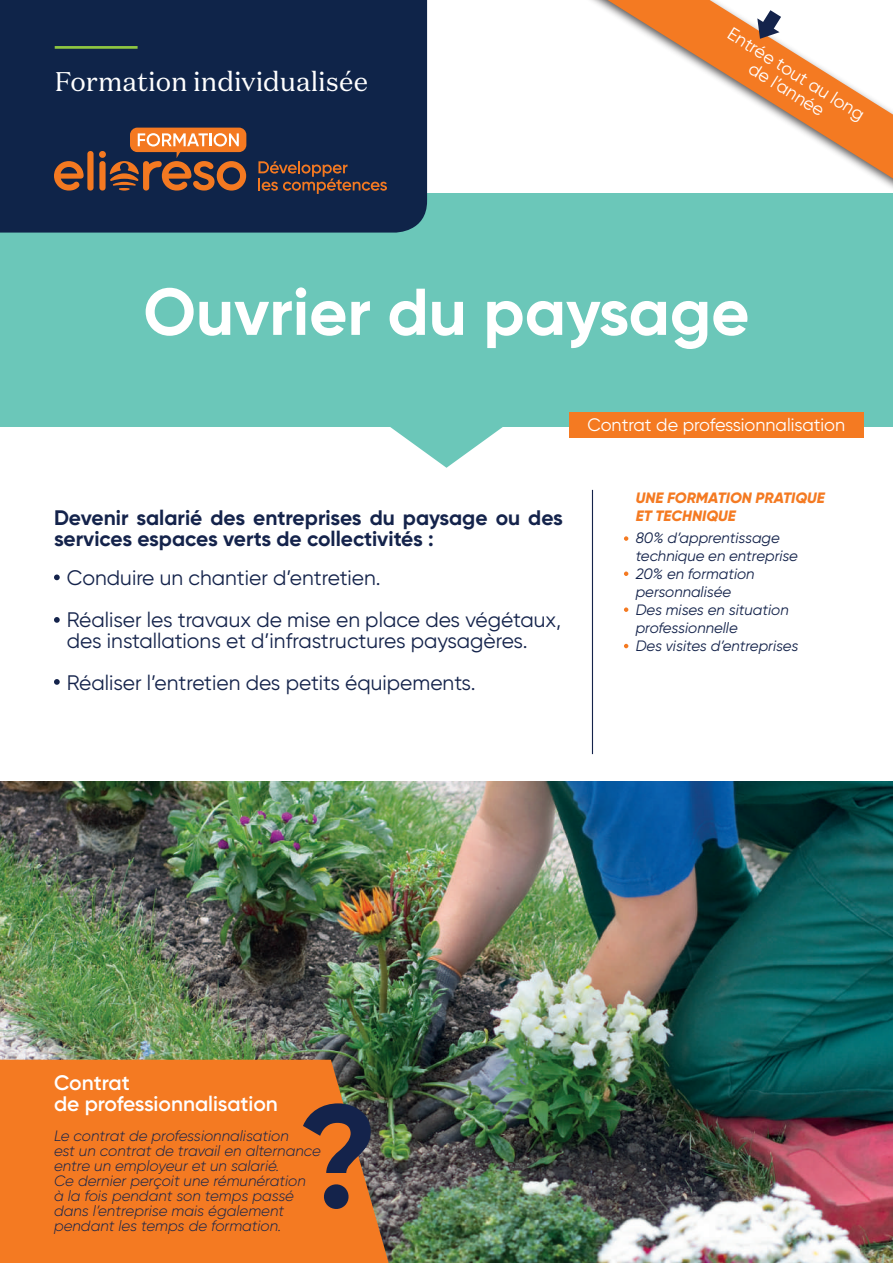
<style>
.page{position:relative;width:893px;height:1263px;background:#fff}
.page>*{position:absolute;margin:0;border:0;box-sizing:border-box;transform-origin:0 0}
.t1{font:700 66px "Gilroy";color:#fff}
.t2{font:27px "Domaine Text";color:#fff}
.t3{font:21px/42px "Gilroy";color:#14234b}
.t4{font:700 21px/21px "Gilroy";color:#14234b}
.t5{font:600 21px/21px "Gilroy";color:#fff}
.t6{font:18px/18px "Gilroy";color:#fff;text-align:center}
.t7{font:italic 300 15px/15px "Gilroy";color:#14234b}
.t8{font:italic 15px/18px "Gilroy";color:#14234b}
.t9{font:italic 600 15px/18px "Gilroy";color:#f47a22}
</style>
<div class="page">
<img style="left:0;top:781px;width:893px;height:482px">
<div style="left:0;top:194px;width:893px;height:233px;background:#6bc7b9"></div>
<svg style="left:390px;top:427px;width:113px;height:41px"></svg>
<div style="left:0;top:1060px;width:389px;height:203px;background:#f47a22"></div>
<div style="left:568px;top:0;width:325px;height:206px;background:#231f20;opacity:.75"></div>
<svg style="left:607px;top:0;width:286px;height:178px"></svg>
<div style="left:0;top:0;width:427px;height:233px;background:#0f2449"></div>
<hr style="left:55px;top:46px;width:83px;height:3px;background:#8fc741">
<div style="left:569px;top:412px;width:294px;height:26px;background:#f47a22"></div>
<svg style="left:303px;top:1103px;width:68px;height:107px;background:#945735"></svg>
<svg style="left:54px;top:574px;width:6px;height:6px"></svg>
<svg style="left:54px;top:617px;width:6px;height:6px"></svg>
<svg style="left:54px;top:679px;width:6px;height:6px"></svg>
<svg style="left:624px;top:536px;width:4px;height:5px"></svg>
<svg style="left:624px;top:644px;width:4px;height:4px"></svg>
<svg style="left:624px;top:571px;width:4px;height:5px"></svg>
<svg style="left:624px;top:607px;width:4px;height:5px"></svg>
<hr style="left:592px;top:490px;width:1px;height:264px;background:#14234b">
<div style="left:130px;top:128px;width:116px;height:24px;background:#f47921;border-radius:7px"></div>
<svg style="left:54px;top:133px;width:192px;height:58px;background:#775141"></svg>
<svg style="left:258px;top:161px;width:129px;height:33px;background:#44373f"></svg>
<svg style="left:757px;top:10px;width:24px;height:29px"></svg>
<h2 class="t2" style="left:55px;top:65px;width:315px">Formation individualisée</h2>
<p class="t6" style="left:734px;top:24px;width:159px;rotate:32deg">Entrée tout au long de l’année</p>
<h1 class="t1" style="left:143px;top:270px;width:608px">Ouvrier du paysage</h1>
<h3 class="t4" style="left:54px;top:507px;width:510px">Devenir salarié des entreprises du paysage ou des services espaces verts de collectivités :</h3>
<h3 class="t3" style="left:67px;top:556px;width:496px">Conduire un chantier d’entretien.<br>Réaliser les travaux de mise en place des végétaux,</h3>
<h3 class="t3" style="left:67px;top:619px;width:462px">des installations et d’infrastructures paysagères.<br>Réaliser l’entretien des petits équipements.</h3>
<p class="t6" style="left:587px;top:415px;width:259px">Contrat de professionnalisation</p>
<p class="t9" style="left:636px;top:488px;width:191px">UNE FORMATION PRATIQUE<br>ET TECHNIQUE</p>
<p class="t8" style="left:636px;top:529px;width:164px">80% d’apprentissage technique en entreprise<br>20% en formation personnalisée<br>Des mises en situation professionnelle<br>Des visites d’entreprises</p>
<h3 class="t5" style="left:54px;top:1072px;width:225px">Contrat<br>de professionnalisation</h3>
<p class="t7" style="left:54px;top:1128px;width:268px">Le contrat de professionnalisation<br>est un contrat de travail en alternance entre un employeur et un salarié.<br>Ce dernier perçoit une rémunération<br>à la fois pendant son temps passé dans l’entreprise mais également pendant les temps de formation.</p>
</div>
